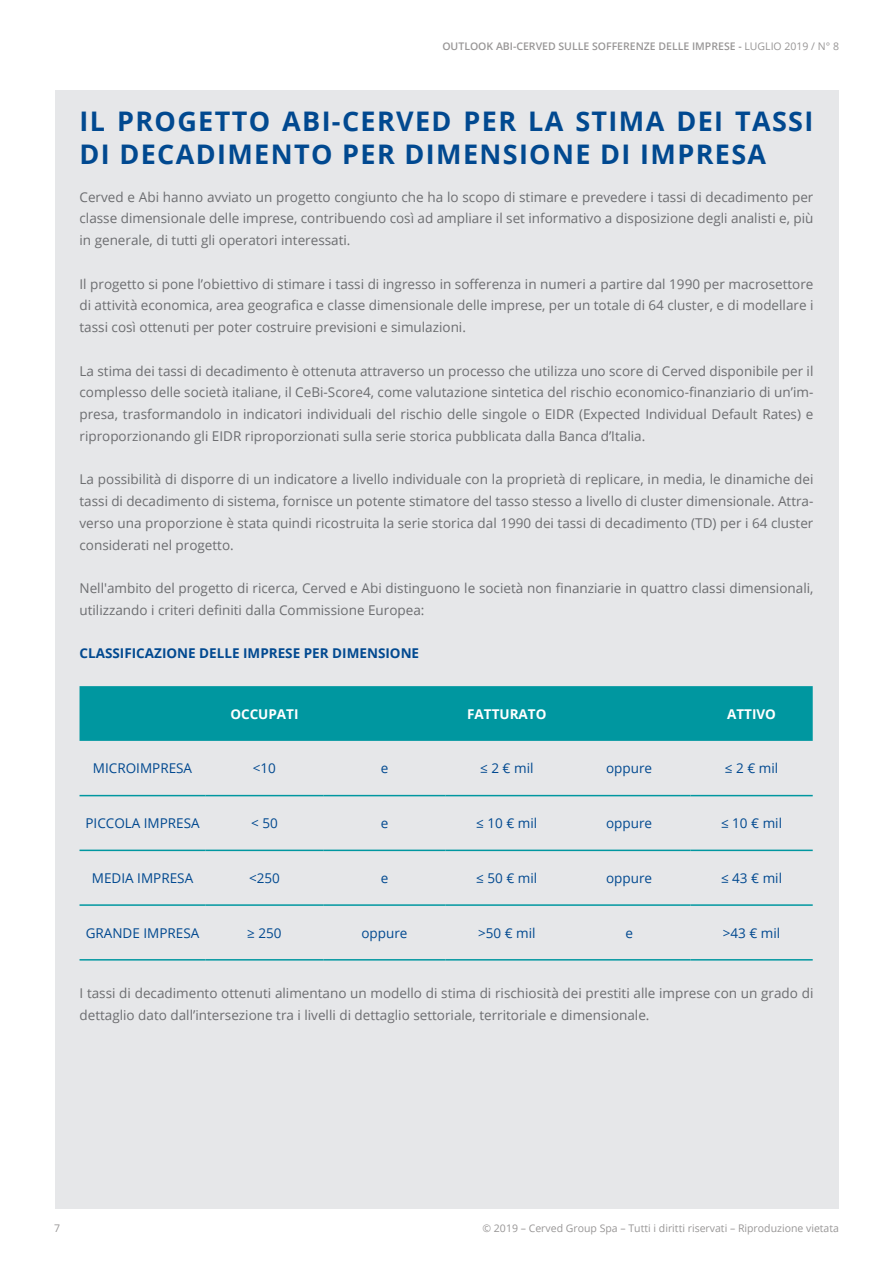
<style>
.page{position:relative;width:893px;height:1263px;background:#fff}
.page>*{position:absolute;margin:0;border:0;box-sizing:border-box;transform-origin:0 0}
.t1{font:700 27px/32.4px "Open Sans";letter-spacing:.05em;color:#014990}
.t2{font:13.5px/21.8px "Open Sans";color:#6c6d70;text-align:justify}
.t3{font:13.5px "Open Sans";color:#014990}
.t4{font:700 13.5px "Open Sans";color:#014990}
.t5{font:700 13.5px "Open Sans";color:#fff}
.t6{font:10.5px "Open Sans";color:#989696}
.t7{font:600 10.5px "Open Sans";color:#989696}
.s1{font-weight:400}
</style>
<div class="page">
<div style="left:55px;top:91px;width:783px;height:1118px;background:#e6e7e9"></div>
<div style="left:80px;top:686px;width:733px;height:55px;background:#0097a0"></div>
<hr style="left:80px;top:959px;width:126px;height:1px;background:#0097a0">
<hr style="left:206px;top:959px;width:117px;height:1px;background:#0097a0">
<hr style="left:323px;top:959px;width:123px;height:1px;background:#0097a0">
<hr style="left:446px;top:959px;width:122px;height:1px;background:#0097a0">
<hr style="left:568px;top:959px;width:122px;height:1px;background:#0097a0">
<hr style="left:690px;top:959px;width:123px;height:1px;background:#0097a0">
<hr style="left:80px;top:904px;width:126px;height:2px;background:#0097a0">
<hr style="left:206px;top:904px;width:117px;height:2px;background:#0097a0">
<hr style="left:323px;top:904px;width:123px;height:2px;background:#0097a0">
<hr style="left:446px;top:904px;width:122px;height:2px;background:#0097a0">
<hr style="left:568px;top:904px;width:122px;height:2px;background:#0097a0">
<hr style="left:690px;top:904px;width:123px;height:2px;background:#0097a0">
<hr style="left:80px;top:849px;width:126px;height:2px;background:#0097a0">
<hr style="left:206px;top:849px;width:117px;height:2px;background:#0097a0">
<hr style="left:323px;top:849px;width:123px;height:2px;background:#0097a0">
<hr style="left:446px;top:849px;width:122px;height:2px;background:#0097a0">
<hr style="left:568px;top:849px;width:122px;height:2px;background:#0097a0">
<hr style="left:690px;top:849px;width:123px;height:2px;background:#0097a0">
<hr style="left:80px;top:795px;width:126px;height:1px;background:#0097a0">
<hr style="left:206px;top:795px;width:117px;height:1px;background:#0097a0">
<hr style="left:323px;top:795px;width:123px;height:1px;background:#0097a0">
<hr style="left:446px;top:795px;width:122px;height:1px;background:#0097a0">
<hr style="left:568px;top:795px;width:122px;height:1px;background:#0097a0">
<hr style="left:690px;top:795px;width:123px;height:1px;background:#0097a0">
<p class="t7" style="left:442px;top:39px;width:398px">OUTLOOK ABI-CERVED SULLE SOFFERENZE DELLE IMPRESE - <span class="s1">LUGLIO 2019 / N° 8</span></p>
<p class="t1" style="left:80px;top:105px;width:735px">IL PROGETTO ABI-CERVED PER LA STIMA DEI TASSI<br>DI DECADIMENTO PER DIMENSIONE DI IMPRESA</p>
<p class="t2" style="left:80px;top:185px;width:735px">Cerved e Abi hanno avviato un progetto congiunto che ha lo scopo di stimare e prevedere i tassi di decadimento per classe dimensionale delle imprese, contribuendo così ad ampliare il set informativo a disposizione degli analisti e, più in generale, di tutti gli operatori interessati.</p>
<p class="t2" style="left:80px;top:272px;width:735px">Il progetto si pone l’obiettivo di stimare i tassi di ingresso in sofferenza in numeri a partire dal 1990 per macrosettore di attività economica, area geografica e classe dimensionale delle imprese, per un totale di 64 cluster, e di modellare i tassi così ottenuti per poter costruire previsioni e simulazioni.</p>
<p class="t2" style="left:80px;top:359px;width:735px">La stima dei tassi di decadimento è ottenuta attraverso un processo che utilizza uno score di Cerved disponibile per il complesso delle società italiane, il CeBi-Score4, come valutazione sintetica del rischio economico-finanziario di un’im&shy;presa, trasformandolo in indicatori individuali del rischio delle singole o EIDR (Expected Individual Default Rates) e riproporzionando gli EIDR riproporzionati sulla serie storica pubblicata dalla Banca d’Italia.</p>
<p class="t2" style="left:80px;top:468px;width:735px">La possibilità di disporre di un indicatore a livello individuale con la proprietà di replicare, in media, le dinamiche dei tassi di decadimento di sistema, fornisce un potente stimatore del tasso stesso a livello di cluster dimensionale. Attra&shy;verso una proporzione è stata quindi ricostruita la serie storica dal 1990 dei tassi di decadimento (TD) per i 64 cluster considerati nel progetto.</p>
<p class="t2" style="left:80px;top:577px;width:735px">Nell'ambito del progetto di ricerca, Cerved e Abi distinguono le società non finanziarie in quattro classi dimensionali, utilizzando i criteri definiti dalla Commissione Europea:</p>
<p class="t4" style="left:80px;top:644px;width:341px">CLASSIFICAZIONE DELLE IMPRESE PER DIMENSIONE</p>
<p class="t5" style="left:230px;top:704px;width:70px">OCCUPATI</p>
<p class="t5" style="left:467px;top:704px;width:81px">FATTURATO</p>
<p class="t5" style="left:727px;top:704px;width:50px">ATTIVO</p>
<p class="t3" style="left:93px;top:759px;width:101px">MICROIMPRESA</p>
<p class="t3" style="left:253px;top:759px;width:25px">&lt;10</p>
<p class="t3" style="left:381px;top:759px;width:9px">e</p>
<p class="t3" style="left:480px;top:759px;width:55px">≤ 2 € mil</p>
<p class="t3" style="left:606px;top:759px;width:48px">oppure</p>
<p class="t3" style="left:725px;top:759px;width:55px">≤ 2 € mil</p>
<p class="t3" style="left:86px;top:814px;width:116px">PICCOLA IMPRESA</p>
<p class="t3" style="left:251px;top:814px;width:28px">&lt; 50</p>
<p class="t3" style="left:381px;top:814px;width:9px">e</p>
<p class="t3" style="left:476px;top:814px;width:63px">≤ 10 € mil</p>
<p class="t3" style="left:606px;top:814px;width:48px">oppure</p>
<p class="t3" style="left:721px;top:814px;width:63px">≤ 10 € mil</p>
<p class="t3" style="left:92px;top:869px;width:103px">MEDIA IMPRESA</p>
<p class="t3" style="left:249px;top:869px;width:32px">&lt;250</p>
<p class="t3" style="left:381px;top:869px;width:9px">e</p>
<p class="t3" style="left:476px;top:869px;width:63px">≤ 50 € mil</p>
<p class="t3" style="left:606px;top:869px;width:48px">oppure</p>
<p class="t3" style="left:721px;top:869px;width:63px">≤ 43 € mil</p>
<p class="t3" style="left:86px;top:923px;width:115px">GRANDE IMPRESA</p>
<p class="t3" style="left:247px;top:923px;width:36px">≥ 250</p>
<p class="t3" style="left:361px;top:923px;width:48px">oppure</p>
<p class="t3" style="left:478px;top:923px;width:59px">&gt;50 € mil</p>
<p class="t3" style="left:625px;top:923px;width:9px">e</p>
<p class="t3" style="left:723px;top:923px;width:59px">&gt;43 € mil</p>
<p class="t2" style="left:80px;top:982px;width:735px">I tassi di decadimento ottenuti alimentano un modello di stima di rischiosità dei prestiti alle imprese con un grado di dettaglio dato dall’intersezione tra i livelli di dettaglio settoriale, territoriale e dimensionale.</p>
<p class="t6" style="left:54px;top:1221px;width:8px">7</p>
<p class="t6" style="left:482px;top:1221px;width:358px">© 2019 – Cerved Group Spa – Tutti i diritti riservati – Riproduzione vietata</p>
</div>
